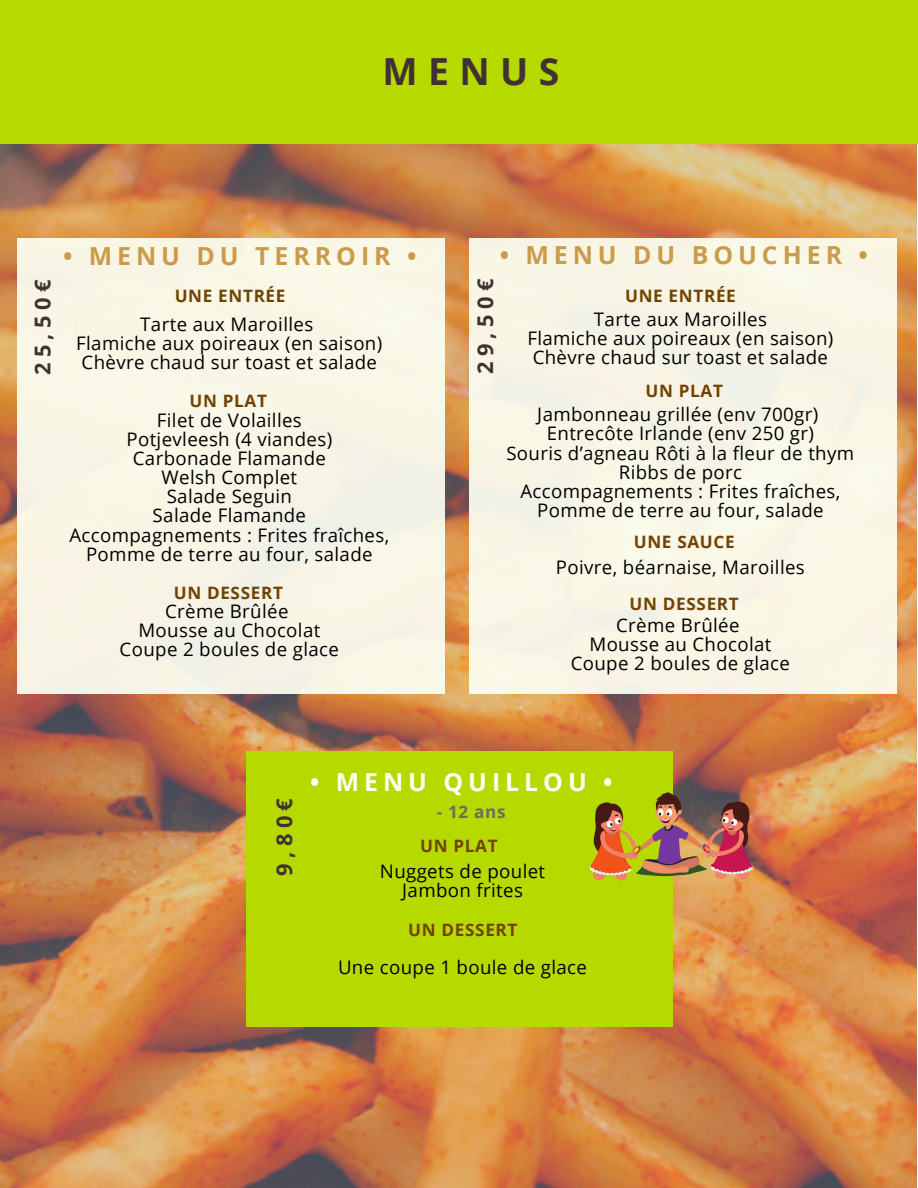
<style>
.page{position:relative;width:918px;height:1188px;background:#fff}
.page>*{position:absolute;margin:0;border:0;box-sizing:border-box;transform-origin:0 0}
.t1{font:700 37.35px "Open Sans";letter-spacing:.28em;color:#413231}
.t2{font:700 24.9px "Open Sans";letter-spacing:.2em;color:#c99c4b}
.t3{font:700 24.9px "Open Sans";letter-spacing:.2em;color:#fcfff3}
.t4{font:700 21.75px "Open Sans";letter-spacing:.25em;color:#413231}
.t5{font:18.75px/19.2px "Open Sans";letter-spacing:.02em;color:#000;text-align:center}
.t6{font:700 17.1px "Open Sans";letter-spacing:.04em;color:#6f4300}
.t7{font:700 17.1px "Open Sans";color:#6f6b61}
</style>
<div class="page">
<img style="left:0;top:144px;width:917px;height:1044px">
<div style="left:18px;top:239px;width:426px;height:455px;background:#f9f6e6"></div>
<div style="left:470px;top:239px;width:426px;height:455px;background:#f9f6e6"></div>
<div style="left:0;top:0;width:918px;height:144px;background:#b6d900"></div>
<div style="left:246px;top:752px;width:426px;height:275px;background:#b6d900"></div>
<img style="left:590px;top:792px;width:162px;height:89px">
<h1 class="t1" style="left:383px;top:45px;width:178px">MENUS</h1>
<h2 class="t2" style="left:63px;top:239px;width:355px">• MENU DU TERROIR •</h2>
<h2 class="t2" style="left:500px;top:237px;width:370px">• MENU DU BOUCHER •</h2>
<p class="t6" style="left:175px;top:284px;width:112px">UNE ENTRÉE</p>
<p class="t4" style="left:27px;top:375px;width:97px;rotate:-90deg">25,50€</p>
<p class="t4" style="left:470px;top:374px;width:97px;rotate:-90deg">29,50€</p>
<p class="t6" style="left:625px;top:284px;width:112px">UNE ENTRÉE</p>
<p class="t5" style="left:527px;top:309px;width:308px">Tarte aux Maroilles<br>Flamiche aux poireaux (en saison)<br>Chèvre chaud sur toast et salade</p>
<p class="t5" style="left:76px;top:314px;width:308px">Tarte aux Maroilles<br>Flamiche aux poireaux (en saison)<br>Chèvre chaud sur toast et salade</p>
<p class="t6" style="left:190px;top:388px;width:79px">UN PLAT</p>
<p class="t5" style="left:69px;top:410px;width:321px">Filet de Volailles<br>Potjevleesh (4 viandes)<br>Carbonade Flamande<br>Welsh Complet<br>Salade Seguin<br>Salade Flamande<br>Accompagnements : Frites fraîches,<br>Pomme de terre au four, salade</p>
<p class="t6" style="left:174px;top:581px;width:111px">UN DESSERT</p>
<p class="t5" style="left:120px;top:601px;width:221px">Crème Brûlée<br>Mousse au Chocolat<br>Coupe 2 boules de glace</p>
<p class="t6" style="left:646px;top:379px;width:79px">UN PLAT</p>
<p class="t5" style="left:506px;top:404px;width:349px">Jambonneau grillée (env 700gr)<br>Entrecôte Irlande (env 250 gr)<br>Souris d’agneau Rôti à la fleur de thym<br>Ribbs de porc<br>Accompagnements : Frites fraîches,<br>Pomme de terre au four, salade</p>
<p class="t6" style="left:634px;top:530px;width:102px">UNE SAUCE</p>
<p class="t5" style="left:556px;top:557px;width:250px">Poivre, béarnaise, Maroilles</p>
<p class="t6" style="left:630px;top:591px;width:111px">UN DESSERT</p>
<p class="t5" style="left:571px;top:615px;width:221px">Crème Brûlée<br>Mousse au Chocolat<br>Coupe 2 boules de glace</p>
<p class="t4" style="left:269px;top:876px;width:79px;rotate:-90deg">9,80€</p>
<h2 class="t3" style="left:310px;top:765px;width:304px">• MENU QUILLOU •</h2>
<p class="t7" style="left:437px;top:799px;width:70px">- 12 ans</p>
<p class="t6" style="left:420px;top:833px;width:79px">UN PLAT</p>
<p class="t5" style="left:380px;top:861px;width:167px">Nuggets de poulet<br>Jambon frites</p>
<p class="t6" style="left:408px;top:918px;width:111px">UN DESSERT</p>
<p class="t5" style="left:338px;top:957px;width:251px">Une coupe 1 boule de glace</p>
</div>
